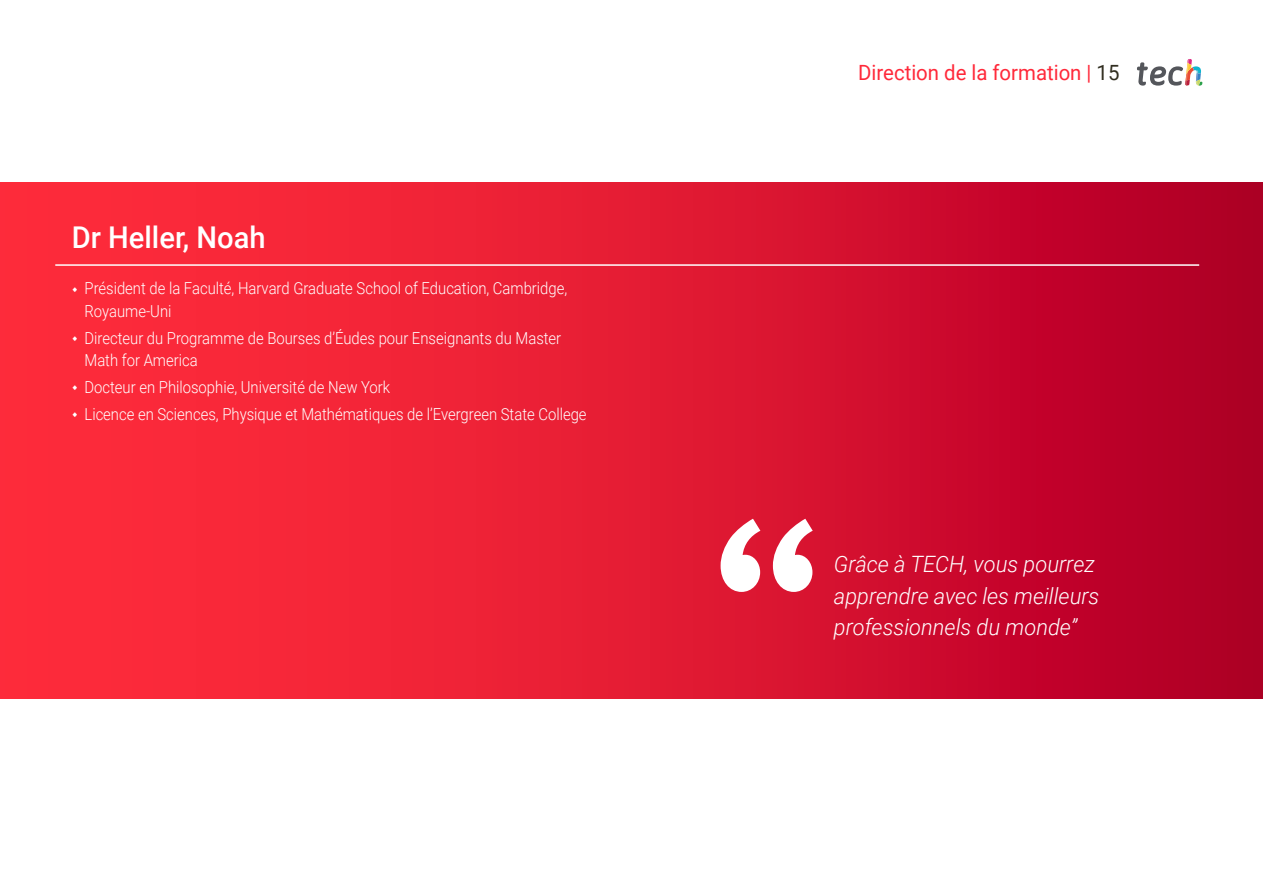
<style>
.page{position:relative;width:1263px;height:893px;background:#fff}
.page>*{position:absolute;margin:0;border:0;box-sizing:border-box;transform-origin:0 0}
.t1{font:500 30px "Roboto";color:#fff}
.t2{font:italic 300 22.5px/31.5px "Roboto";color:#fff}
.t3{font:21px "Roboto";color:#ff293a}
.t4{font:300 16.5px/22.5px "Roboto";color:#fff;scale:.9 1}
.s1{color:#312e20}
</style>
<div class="page">
<div style="left:0;top:182px;width:1263px;height:516px;background:linear-gradient(to right,#ff323e,#b50027)"></div>
<svg style="left:721px;top:519px;width:92px;height:73px"></svg>
<hr style="left:55px;top:264px;width:1144px;height:2px;background:#fff">
<svg style="left:1137px;top:59px;width:65px;height:27px"></svg>
<svg style="left:73px;top:287px;width:4px;height:5px"></svg>
<svg style="left:73px;top:336px;width:4px;height:5px"></svg>
<svg style="left:73px;top:385px;width:4px;height:5px"></svg>
<svg style="left:73px;top:412px;width:4px;height:5px"></svg>
<h1 class="t1" style="left:72px;top:216px;width:195px">Dr Heller, Noah</h1>
<p class="t4" style="left:85px;top:277px;width:538px">Président de la Faculté, Harvard Graduate School of Education, Cambridge,<br>Royaume-Uni</p>
<p class="t4" style="left:85px;top:326px;width:531px">Directeur du Programme de Bourses d’Éudes pour Enseignants du Master<br>Math for America</p>
<p class="t4" style="left:85px;top:373px;width:559px;line-height:26.7px">Docteur en Philosophie, Université de New York<br>Licence en Sciences, Physique et Mathématiques de l’Evergreen State College</p>
<p class="t3" style="left:858px;top:57px;width:263px">Direction de la formation | <span class="s1">15</span></p>
<h2 class="t2" style="left:834px;top:548px;width:267px">Grâce à TECH, vous pourrez apprendre avec les meilleurs professionnels du monde”</h2>
</div>
